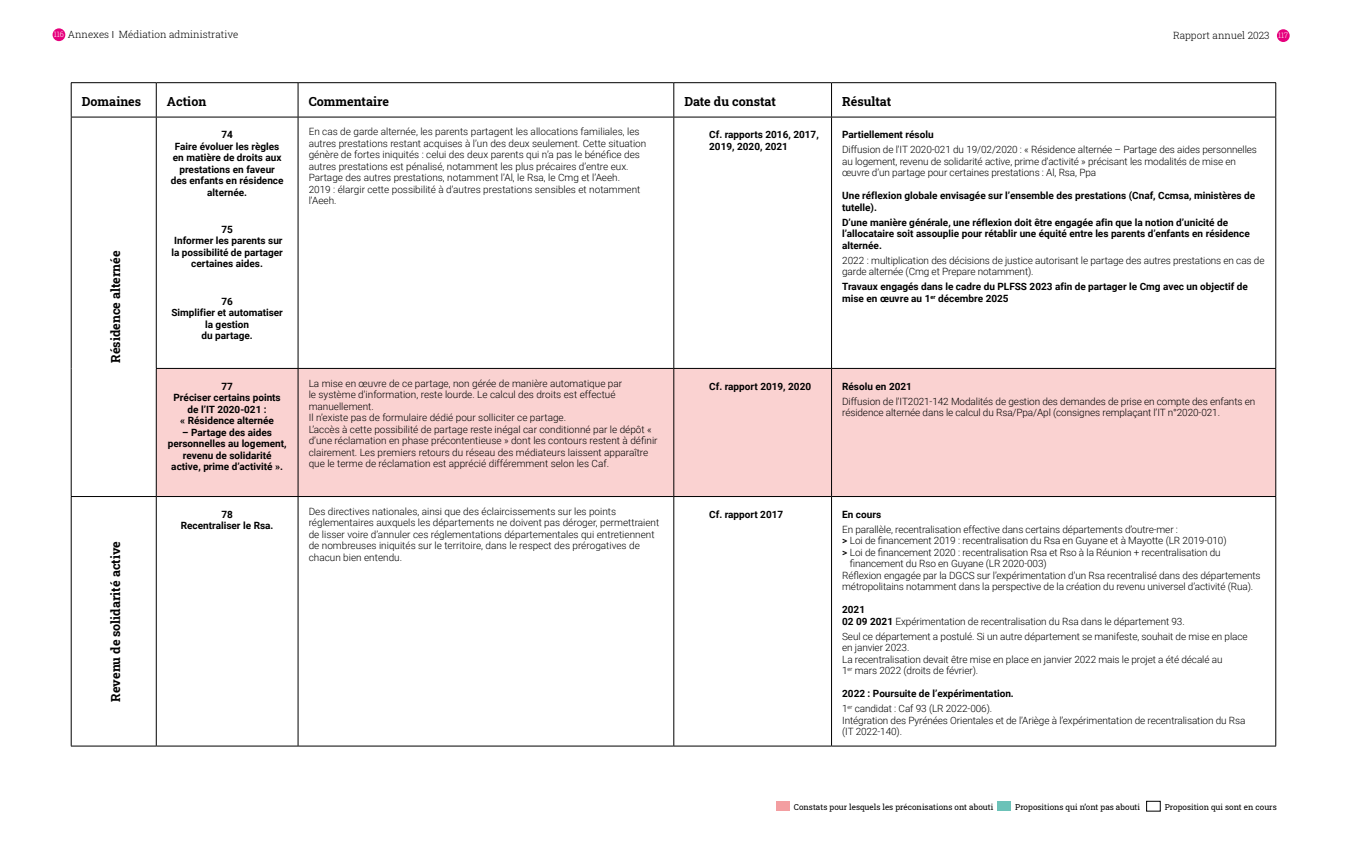
<style>
.page{position:relative;width:1347px;height:851px;background:#fff}
.page>*{position:absolute;margin:0;border:0;box-sizing:border-box;transform-origin:0 0}
.t1{font:700 12.5px "Roboto Slab";color:#000}
.t2{font:300 10px/11.5px "Roboto";letter-spacing:-.01em;color:#000}
.t3{font:700 10px/11.5px "Roboto";color:#000;text-align:center}
.t4{font:300 10px "Roboto Slab";color:#000}
.t5{font:8.12px "Roboto Slab";color:#000}
.s1{font-size:7.5px;color:#fff}
.s2{font-family:"Poppins"}
.s3{font-weight:500}
.s4{font-weight:700}
.s5{font-weight:300}
</style>
<div class="page">
<div style="left:1276px;top:29px;width:13px;height:13px;background:#e6007d;border-radius:50%"></div>
<div style="left:53px;top:28px;width:12px;height:13px;background:#e6007d;border-radius:50%"></div>
<div style="left:776px;top:800px;width:14px;height:10px;background:#f39ea1"></div>
<div style="left:997px;top:800px;width:14px;height:10px;background:#6cc2b8"></div>
<div style="left:1146px;top:800px;width:14px;height:11px;border:1px solid #000"></div>
<div style="left:157px;top:369px;width:1118px;height:127px;background:#fad2d1"></div>
<hr style="left:71px;top:82px;width:85px;height:1px;background:#000">
<hr style="left:71px;top:83px;width:1px;height:34px;background:#000">
<hr style="left:156px;top:82px;width:142px;height:1px;background:#000">
<hr style="left:156px;top:83px;width:1px;height:34px;background:#000">
<hr style="left:298px;top:82px;width:376px;height:1px;background:#000">
<hr style="left:298px;top:83px;width:1px;height:34px;background:#000">
<hr style="left:674px;top:82px;width:157px;height:1px;background:#000">
<hr style="left:673px;top:83px;width:1px;height:34px;background:#000">
<hr style="left:831px;top:82px;width:445px;height:1px;background:#000">
<hr style="left:831px;top:83px;width:1px;height:34px;background:#000">
<hr style="left:1275px;top:83px;width:1px;height:34px;background:#000">
<hr style="left:71px;top:117px;width:85px;height:1px;background:#000">
<hr style="left:156px;top:117px;width:142px;height:1px;background:#000">
<hr style="left:298px;top:117px;width:376px;height:1px;background:#000">
<hr style="left:674px;top:117px;width:157px;height:1px;background:#000">
<hr style="left:831px;top:117px;width:445px;height:1px;background:#000">
<hr style="left:71px;top:117px;width:1px;height:251px;background:#000">
<hr style="left:71px;top:368px;width:1px;height:128px;background:#000">
<hr style="left:156px;top:117px;width:1px;height:251px;background:#000">
<hr style="left:298px;top:117px;width:1px;height:251px;background:#000">
<hr style="left:673px;top:117px;width:1px;height:251px;background:#000">
<hr style="left:831px;top:117px;width:1px;height:251px;background:#000">
<hr style="left:1275px;top:117px;width:1px;height:251px;background:#000">
<hr style="left:156px;top:368px;width:142px;height:1px;background:#000">
<hr style="left:156px;top:368px;width:1px;height:128px;background:#000">
<hr style="left:298px;top:368px;width:376px;height:1px;background:#000">
<hr style="left:298px;top:368px;width:1px;height:128px;background:#000">
<hr style="left:674px;top:368px;width:157px;height:1px;background:#000">
<hr style="left:673px;top:368px;width:1px;height:128px;background:#000">
<hr style="left:831px;top:368px;width:445px;height:1px;background:#000">
<hr style="left:831px;top:368px;width:1px;height:128px;background:#000">
<hr style="left:1275px;top:368px;width:1px;height:128px;background:#000">
<hr style="left:71px;top:496px;width:85px;height:1px;background:#000">
<hr style="left:71px;top:496px;width:1px;height:249px;background:#000">
<hr style="left:156px;top:496px;width:142px;height:1px;background:#000">
<hr style="left:156px;top:496px;width:1px;height:249px;background:#000">
<hr style="left:298px;top:496px;width:376px;height:1px;background:#000">
<hr style="left:298px;top:496px;width:1px;height:249px;background:#000">
<hr style="left:674px;top:496px;width:157px;height:1px;background:#000">
<hr style="left:673px;top:496px;width:1px;height:249px;background:#000">
<hr style="left:831px;top:496px;width:445px;height:1px;background:#000">
<hr style="left:831px;top:496px;width:1px;height:249px;background:#000">
<hr style="left:1275px;top:496px;width:1px;height:249px;background:#000">
<hr style="left:71px;top:745px;width:85px;height:1px;background:#000">
<hr style="left:156px;top:745px;width:142px;height:1px;background:#000">
<hr style="left:298px;top:745px;width:376px;height:1px;background:#000">
<hr style="left:674px;top:745px;width:157px;height:1px;background:#000">
<hr style="left:831px;top:745px;width:445px;height:1px;background:#000">
<p class="t4" style="left:54px;top:28px;width:186px"><span class="s1">116</span> Annexes <span class="s2">I</span> Médiation administrative</p>
<p class="t4" style="left:1173px;top:28px;width:117px">Rapport annuel 2023 <span class="s1">117</span></p>
<p class="t1" style="left:82px;top:93px;width:61px">Domaines</p>
<p class="t1" style="left:167px;top:93px;width:41px">Action</p>
<p class="t1" style="left:309px;top:93px;width:82px">Commentaire</p>
<p class="t1" style="left:684px;top:93px;width:93px">Date du constat</p>
<p class="t1" style="left:842px;top:93px;width:51px">Résultat</p>
<p class="t1" style="left:107px;top:363px;width:114px;rotate:-90deg">Résidence alternée</p>
<p class="t1" style="left:107px;top:701px;width:162px;rotate:-90deg">Revenu de solidarité active</p>
<p class="t3" style="left:171px;top:128px;width:114px">74<br>Faire évoluer les règles en matière de droits aux prestations en faveur des enfants en résidence alternée.</p>
<p class="t3" style="left:171px;top:223px;width:113px">75<br>Informer les parents sur la possibilité de partager certaines aides.</p>
<p class="t3" style="left:171px;top:295px;width:113px">76<br>Simplifier et automatiser la gestion<br>du partage.</p>
<p class="t3" style="left:173px;top:380px;width:109px">77<br>Préciser certains points de l’IT 2020-021 :<br>« Résidence alternée</p>
<p class="t3" style="left:168px;top:426px;width:120px">– Partage des aides personnelles au logement, revenu de solidarité active, prime d’activité ».</p>
<p class="t2" style="left:309px;top:125px;width:339px">En cas de garde alternée, les parents partagent les allocations familiales, les autres prestations restant acquises à l’un des deux seulement. Cette situation génère de fortes iniquités : celui des deux parents qui n’a pas le bénéfice des autres prestations est pénalisé, notamment les plus précaires d’entre eux.<br>Partage des autres prestations, notamment l’Al, le Rsa, le Cmg et l’Aeeh.<br>2019 : élargir cette possibilité à d’autres prestations sensibles et notamment l’Aeeh.</p>
<p class="t3" style="left:709px;top:128px;width:111px;text-align:left">Cf. rapports 2016, 2017,<br>2019, 2020, 2021</p>
<p class="t3" style="left:842px;top:128px;width:93px">Partiellement résolu</p>
<p class="t2" style="left:842px;top:143px;width:416px">Diffusion de l’IT 2020-021 du 19/02/2020 : « Résidence alternée – Partage des aides personnelles au logement, revenu de solidarité active, prime d’activité » précisant les modalités de mise en œuvre d’un partage pour certaines prestations : Al, Rsa, Ppa</p>
<p class="t3" style="left:842px;top:189px;width:414px;text-align:left">Une réflexion globale envisagée sur l’ensemble des prestations (Cnaf, Ccmsa, ministères de tutelle).</p>
<p class="t3" style="left:842px;top:216px;width:409px;text-align:left">D’une manière générale, une réflexion doit être engagée afin que la notion d’unicité de l’allocataire soit assouplie pour rétablir une équité entre les parents d’enfants en résidence alternée.</p>
<p class="t2" style="left:842px;top:254px;width:424px">2022 : multiplication des décisions de justice autorisant le partage des autres prestations en cas de garde alternée (Cmg et Prepare notamment).</p>
<p class="t3" style="left:842px;top:281px;width:407px;text-align:left">Travaux engagés dans le cadre du PLFSS 2023 afin de partager le Cmg avec un objectif de mise en œuvre au 1<sup>er</sup> décembre 2025</p>
<p class="t2" style="left:309px;top:377px;width:350px">La mise en œuvre de ce partage, non gérée de manière automatique par<br>le système d’information, reste lourde. Le calcul des droits est effectué manuellement.<br>Il n’existe pas de formulaire dédié pour solliciter ce partage.<br>L’accès à cette possibilité de partage reste inégal car conditionné par le dépôt « d’une réclamation en phase précontentieuse » dont les contours restent à définir clairement. Les premiers retours du réseau des médiateurs laissent apparaître que le terme de réclamation est apprécié différemment selon les Caf.</p>
<p class="t3" style="left:709px;top:380px;width:103px">Cf. rapport 2019, 2020</p>
<p class="t3" style="left:842px;top:380px;width:71px">Résolu en 2021</p>
<p class="t2" style="left:842px;top:395px;width:414px">Diffusion de l’IT2021-142 Modalités de gestion des demandes de prise en compte des enfants en résidence alternée dans le calcul du Rsa/Ppa/Apl (consignes remplaçant l’IT n°2020-021.</p>
<p class="t3" style="left:181px;top:508px;width:94px">78<br>Recentraliser le Rsa.</p>
<p class="t2" style="left:309px;top:505px;width:352px">Des directives nationales, ainsi que des éclaircissements sur les points réglementaires auxquels les départements ne doivent pas déroger, permettraient de lisser voire d’annuler ces réglementations départementales qui entretiennent de nombreuses iniquités sur le territoire, dans le respect des prérogatives de chacun bien entendu.</p>
<p class="t3" style="left:709px;top:508px;width:76px">Cf. rapport 2017</p>
<p class="t3" style="left:842px;top:508px;width:40px">En cours</p>
<p class="t2" style="left:842px;top:523px;width:337px">En parallèle, recentralisation effective dans certains départements d’outre-mer :</p>
<p class="t2" style="left:842px;top:534px;width:386px"><span class="s3">&gt;</span> Loi de financement 2019 : recentralisation du Rsa en Guyane et à Mayotte (LR 2019-010)</p>
<p class="t2" style="left:842px;top:546px;width:380px"><span class="s3">&gt;</span> Loi de financement 2020 : recentralisation Rsa et Rso à la Réunion + recentralisation du</p>
<p class="t2" style="left:850px;top:557px;width:198px">financement du Rso en Guyane (LR 2020-003)</p>
<p class="t2" style="left:842px;top:569px;width:420px">Réflexion engagée par la DGCS sur l’expérimentation d’un Rsa recentralisé dans des départements</p>
<p class="t2" style="left:842px;top:580px;width:412px">métropolitains notamment dans la perspective de la création du revenu universel d’activité (Rua).</p>
<p class="t2" style="left:842px;top:603px;width:344px"><span class="s4">2021<br>02 09 2021</span> Expérimentation de recentralisation du Rsa dans le département 93.</p>
<p class="t2" style="left:842px;top:630px;width:407px">Seul ce département a postulé. Si un autre département se manifeste, souhait de mise en place en janvier 2023.<br>La recentralisation devait être mise en place en janvier 2022 mais le projet a été décalé au<br>1<sup>er</sup> mars 2022 (droits de février).</p>
<p class="t3" style="left:842px;top:685px;width:173px;line-height:15px;text-align:left">2022 : Poursuite de l’expérimentation.<br><span class="s5">1</span><sup>er</sup> <span class="s5">candidat : Caf 93 (LR 2022-006).</span></p>
<p class="t2" style="left:842px;top:714px;width:405px">Intégration des Pyrénées Orientales et de l’Ariège à l’expérimentation de recentralisation du Rsa (IT 2022-140).</p>
<p class="t5" style="left:794px;top:801px;width:201px">Constats pour lesquels les préconisations ont abouti</p>
<p class="t5" style="left:1015px;top:801px;width:126px">Propositions qui n’ont pas abouti</p>
<p class="t5" style="left:1164px;top:801px;width:114px">Proposition qui sont en cours</p>
</div>
